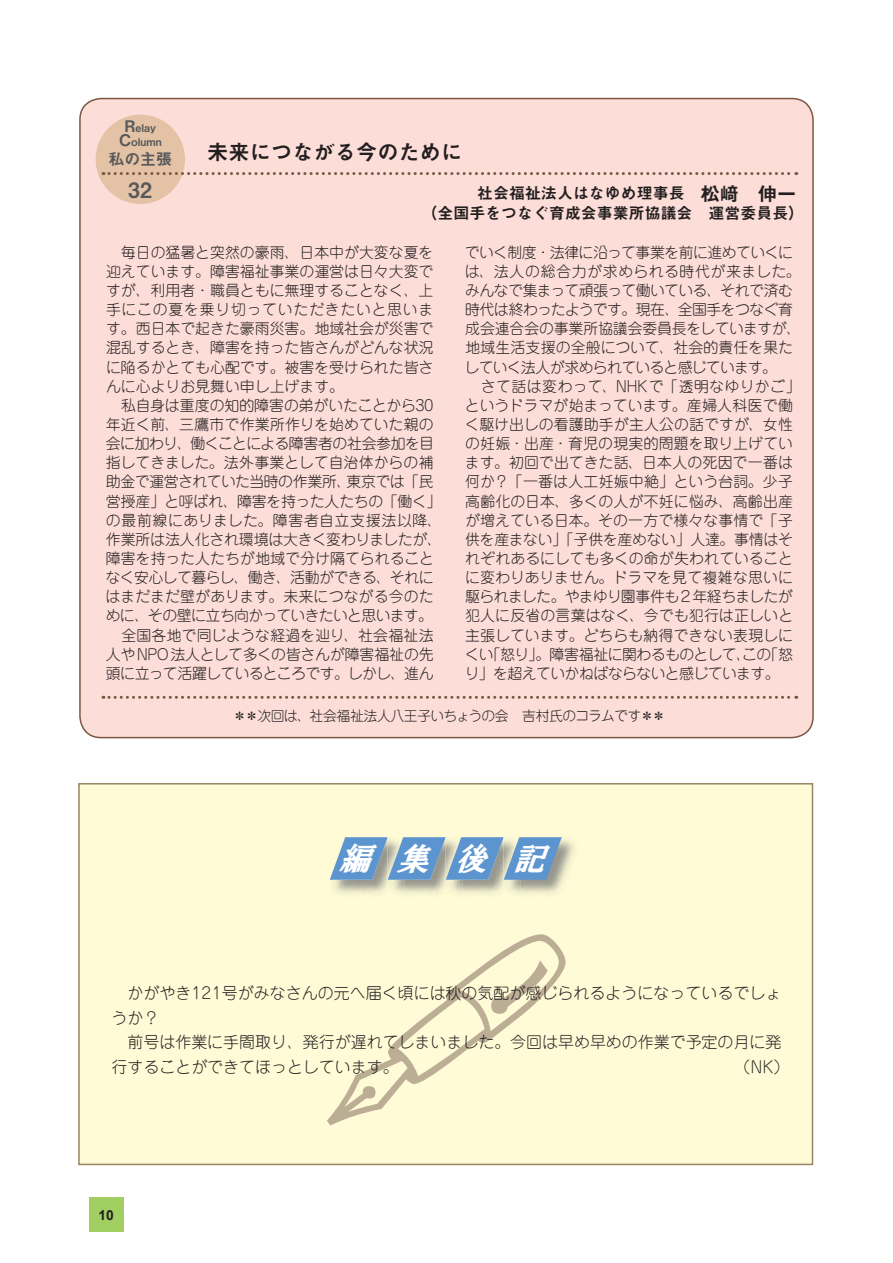
<style>
.page{position:relative;width:893px;height:1263px;background:#fff}
.page>*{position:absolute;margin:0;border:0;box-sizing:border-box;transform-origin:0 0}
.t1{font:italic 31.95px "HG Soei Presence EB";color:#fff}
.t2{font:21.3px "Midashi Go Pro MB31 90 msp RKSJ H";color:#231f20}
.t3{font:21.3px "Midashi Go Pro MB31 90 msp RKSJ H";color:#57585a}
.t4{font:15.9px/24.5px "Jun 101 Pro Light 90 msp RKSJ H";color:#231f20}
.t5{font:15.9px/19.6px "Midashi Go Pro MB31 90 msp RKSJ H";color:#231f20}
.t6{font:15.9px "Midashi Go Pro MB31 90 msp RKSJ H";color:#57585a}
.t7{font:14.85px/19.2px "Jun 101 Pro Light 90 msp RKSJ H";color:#231f20}
.t8{font:13.8px "Jun 101 Pro Light 90 msp RKSJ H";letter-spacing:-.035em;color:#231f20}
.t9{font:700 13.8px "Arial";color:#231f20}
.t10{font:10.65px "Midashi Go Pro MB31 90 msp RKSJ H";color:#57585a}
.s1{font-size:15.9px}
.s2{font-size:19.2px}
</style>
<div class="page">
<div style="left:80px;top:99px;width:733px;height:639px;background:#fcddd7;border-radius:21px"></div>
<div style="left:96px;top:115px;width:89px;height:89px;background:#e3c2a5;border-radius:50%"></div>
<svg style="left:103px;top:172px;width:694px;height:3px"></svg>
<svg style="left:103px;top:696px;width:694px;height:3px"></svg>
<div style="left:79px;top:784px;width:733px;height:380px;background:#fffbd6"></div>
<div style="left:78px;top:783px;width:735px;height:382px;border:2px solid #988562"></div>
<img style="left:329px;top:879px;width:58px;height:15px">
<img style="left:405px;top:880px;width:40px;height:14px">
<img style="left:387px;top:880px;width:18px;height:14px">
<img style="left:463px;top:880px;width:40px;height:14px">
<img style="left:445px;top:880px;width:18px;height:14px">
<img style="left:521px;top:839px;width:54px;height:55px">
<img style="left:503px;top:880px;width:18px;height:14px">
<svg style="left:330px;top:837px;width:232px;height:43px;background:#78a1c6"></svg>
<svg style="left:327px;top:934px;width:239px;height:191px"></svg>
<div style="left:89px;top:1197px;width:34px;height:34px;background:#a2cf62"></div>
<p class="t10" style="left:125px;top:124px;width:33px"><span class="s1">R</span>elay</p>
<p class="t10" style="left:119px;top:138px;width:44px"><span class="s1">C</span>olumn</p>
<h2 class="t3" style="left:128px;top:182px;width:25px">32</h2>
<p class="t6" style="left:108px;top:153px;width:65px">私の主張</p>
<h2 class="t2" style="left:207px;top:144px;width:257px">未来につながる今のために</h2>
<p class="t5" style="left:421px;top:186px;width:384px;text-indent:56px">社会福祉法人はなゆめ理事長　<span class="s2">松﨑　伸一</span>（全国手をつなぐ育成会事業所協議会　運営委員長）</p>
<p class="t7" style="left:106px;top:245px;width:338px">　毎日の猛暑と突然の豪雨、日本中が大変な夏を迎えています。障害福祉事業の運営は日々大変ですが、利用者・職員ともに無理することなく、上手にこの夏を乗り切っていただきたいと思います。西日本で起きた豪雨災害。地域社会が災害で混乱するとき、障害を持った皆さんがどんな状況に陥るかとても心配です。被害を受けられた皆さんに心よりお見舞い申し上げます。<br>　私自身は重度の知的障害の弟がいたことから30年近く前、三鷹市で作業所作りを始めていた親の会に加わり、働くことによる障害者の社会参加を目指してきました。法外事業として自治体からの補助金で運営されていた当時の作業所、東京では「民営授産」と呼ばれ、障害を持った人たちの「働く」の最前線にありました。障害者自立支援法以降、作業所は法人化され環境は大きく変わりましたが、障害を持った人たちが地域で分け隔てられることなく安心して暮らし、働き、活動ができる、それにはまだまだ壁があります。未来につながる今のために、その壁に立ち向かっていきたいと思います。　全国各地で同じような経過を辿り、社会福祉法人やNPO法人として多くの皆さんが障害福祉の先頭に立って活躍しているところです。しかし、進ん</p>
<p class="t7" style="left:464px;top:245px;width:338px">でいく制度・法律に沿って事業を前に進めていくには、法人の総合力が求められる時代が来ました。みんなで集まって頑張って働いている、それで済む時代は終わったようです。現在、全国手をつなぐ育成会連合会の事業所協議会委員長をしていますが、地域生活支援の全般について、社会的責任を果たしていく法人が求められていると感じています。<br>　さて話は変わって、NHKで「透明なゆりかご」というドラマが始まっています。産婦人科医で働く駆け出しの看護助手が主人公の話ですが、女性の妊娠・出産・育児の現実的問題を取り上げています。初回で出てきた話、日本人の死因で一番は何か？「一番は人工妊娠中絶」という台詞。少子高齢化の日本、多くの人が不妊に悩み、高齢出産が増えている日本。その一方で様々な事情で「子供を産まない」「子供を産めない」人達。事情はそれぞれあるにしても多くの命が失われていることに変わりありません。ドラマを見て複雑な思いに駆られました。やまゆり園事件も２年経ちましたが犯人に反省の言葉はなく、今でも犯行は正しいと主張しています。どちらも納得できない表現しにくい「怒り」。障害福祉に関わるものとして、この「怒り」を超えていかねばならないと感じています。</p>
<p class="t8" style="left:233px;top:710px;width:434px">＊＊次回は、社会福祉法人八王子いちょうの会　吉村氏のコラムです＊＊</p>
<h1 class="t1" style="left:339px;top:842px;width:219px">編集後記</h1>
<p class="t4" style="left:112px;top:983px;width:671px">　かがやき121号がみなさんの元へ届く頃には秋の気配が感じられるようになっているでしょうか？<br>　前号は作業に手間取り、発行が遅れてしまいました。今回は早め早めの作業で予定の月に発行することができてほっとしています。</p>
<p class="t4" style="left:734px;top:1056px;width:56px">（NK）</p>
<p class="t9" style="left:99px;top:1207px;width:17px">10</p>
</div>
